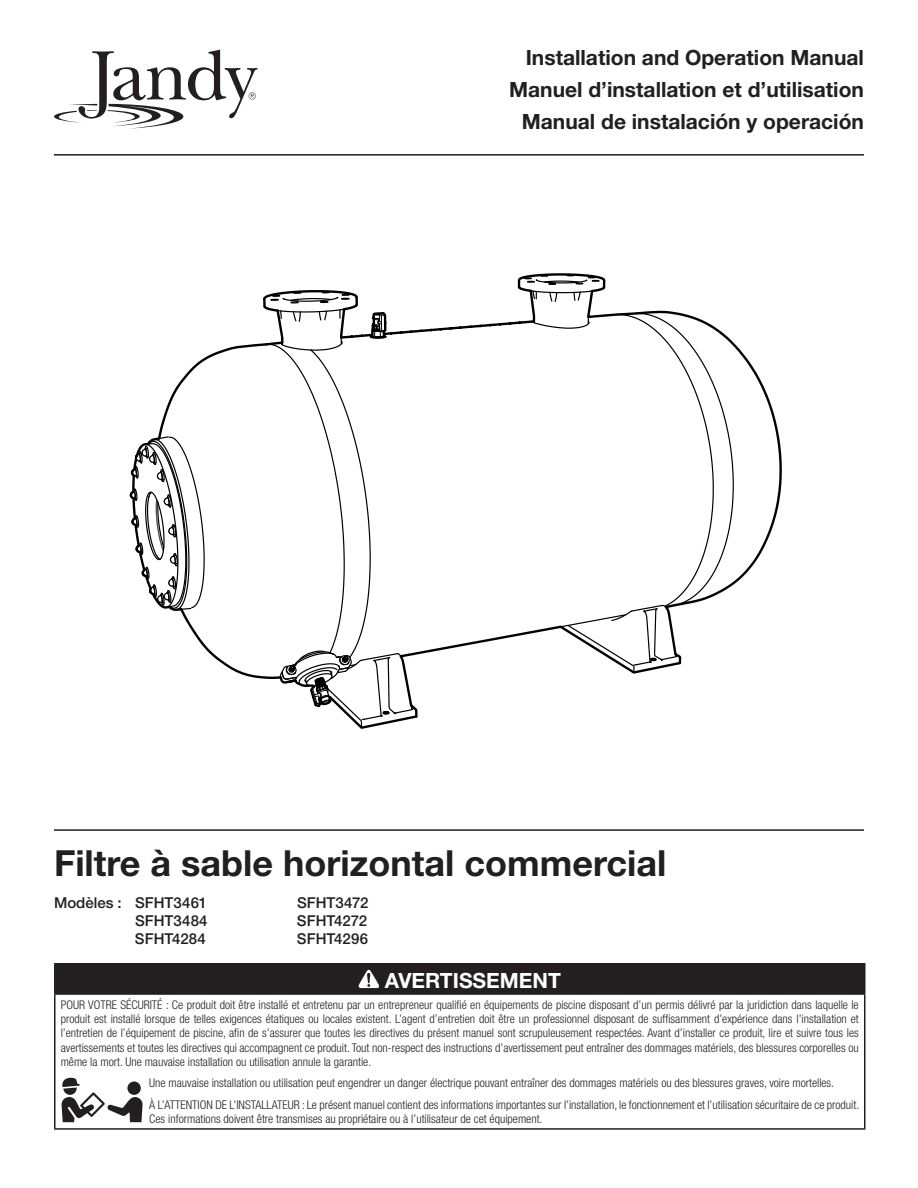
<style>
.page{position:relative;width:918px;height:1188px;background:#fff}
.page>*{position:absolute;margin:0;border:0;box-sizing:border-box;transform-origin:0 0}
.t1{font:700 36px "Helvetica Neue LT Pro";color:#231f20}
.t2{font:700 21px/32px "Helvetica Neue LT Pro";color:#231f20;text-align:right}
.t3{font:700 21px "Helvetica Neue LT Pro";color:#fff}
.t4{font:500 15px "Helvetica Neue LT Pro";letter-spacing:.005em;color:#231f20}
.t5{font:300 condensed 12px/14.4px "Helvetica Neue LT Pro";color:#231f20;text-align:justify}
</style>
<div class="page">
<svg style="left:54px;top:50px;width:204px;height:79px"></svg>
<hr style="left:54px;top:154px;width:810px;height:2px;background:#231f20">
<hr style="left:54px;top:829px;width:810px;height:2px;background:#231f20">
<div style="left:55px;top:964px;width:810px;height:30px;background:#231f20"></div>
<hr style="left:54px;top:963px;width:812px;height:2px;background:#231f20">
<hr style="left:54px;top:965px;width:2px;height:28px;background:#231f20">
<hr style="left:864px;top:965px;width:2px;height:28px;background:#231f20">
<hr style="left:54px;top:993px;width:812px;height:2px;background:#231f20">
<hr style="left:54px;top:995px;width:2px;height:133px;background:#231f20">
<hr style="left:864px;top:995px;width:2px;height:133px;background:#231f20">
<hr style="left:54px;top:1128px;width:812px;height:2px;background:#231f20">
<svg style="left:358px;top:969px;width:21px;height:19px"></svg>
<svg style="left:62px;top:1078px;width:81px;height:44px"></svg>
<svg style="left:734px;top:343px;width:48px;height:241px"></svg>
<svg style="left:129px;top:273px;width:605px;height:456px"></svg>
<h2 class="t2" style="left:509px;top:41px;width:356px">Installation and Operation Manual<br>Manuel d’installation et d’utilisation<br>Manual de instalación y operación</h2>
<h1 class="t1" style="left:54px;top:841px;width:614px">Filtre à sable horizontal commercial</h1>
<p class="t4" style="left:54px;top:893px;width:155px">Modèles : SFHT3461</p>
<p class="t4" style="left:297px;top:893px;width:73px">SFHT3472</p>
<p class="t4" style="left:135px;top:911px;width:74px">SFHT3484</p>
<p class="t4" style="left:297px;top:911px;width:72px">SFHT4272</p>
<p class="t4" style="left:135px;top:929px;width:72px">SFHT4284</p>
<p class="t4" style="left:297px;top:929px;width:73px">SFHT4296</p>
<h2 class="t3" style="left:385px;top:968px;width:177px">AVERTISSEMENT</h2>
<p class="t5" style="left:61px;top:997px;width:800px">POUR VOTRE SÉCURITÉ : Ce produit doit être installé et entretenu par un entrepreneur qualifié en équipements de piscine disposant d’un permis délivré par la juridiction dans laquelle le produit est installé lorsque de telles exigences étatiques ou locales existent. L’agent d’entretien doit être un professionnel disposant de suffisamment d’expérience dans l’installation et l’entretien de l’équipement de piscine, afin de s’assurer que toutes les directives du présent manuel sont scrupuleusement respectées. Avant d’installer ce produit, lire et suivre tous les avertissements et toutes les directives qui accompagnent ce produit. Tout non-respect des instructions d’avertissement peut entraîner des dommages matériels, des blessures corporelles ou même la mort. Une mauvaise installation ou utilisation annule la garantie.</p>
<p class="t5" style="left:149px;top:1072px;width:711px;line-height:21.1px">Une mauvaise installation ou utilisation peut engendrer un danger électrique pouvant entraîner des dommages matériels ou des blessures graves, voire mortelles.<br>À L’ATTENTION DE L’INSTALLATEUR : Le présent manuel contient des informations importantes sur l’installation, le fonctionnement et l’utilisation sécuritaire de ce produit.</p>
<p class="t5" style="left:149px;top:1111px;width:395px">Ces informations doivent être transmises au propriétaire ou à l’utilisateur de cet équipement.</p>
</div>
